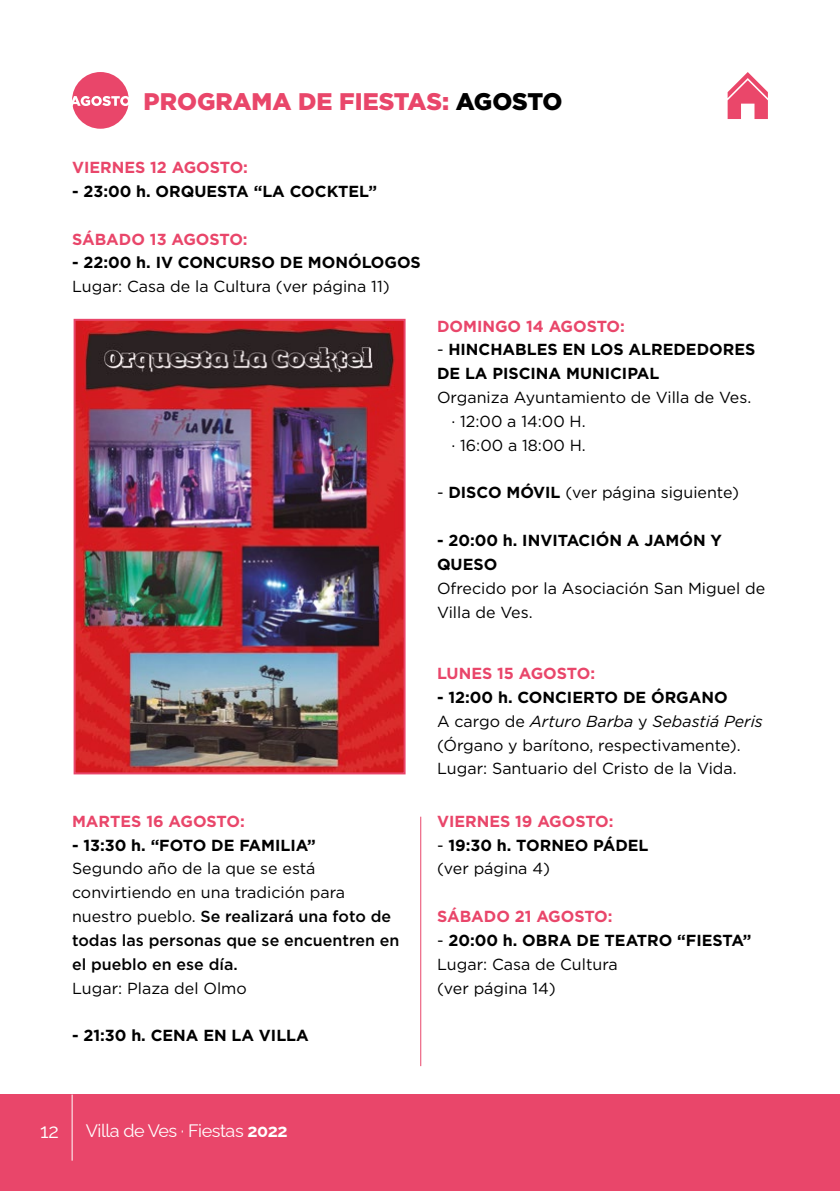
<style>
.page{position:relative;width:840px;height:1191px;background:#fff}
.page>*{position:absolute;margin:0;border:0;box-sizing:border-box;transform-origin:0 0}
.t1{font:900 24px "Gotham";color:#e9466a}
.t2{font:20px "Raleway";color:#fff}
.t3{font:18px "Raleway";letter-spacing:-.025em;color:#fff}
.t4{font:16px/23.8px "Gotham";color:#000}
.t5{font:700 16px/23.8px "Gotham";color:#000}
.t6{font:500 16px/23.8px "Gotham";color:#000}
.t7{font:700 16px "Gotham";color:#e9466a}
.s1{color:#000}
.s2{font-weight:400}
.s3{font-weight:700}
.s4{font-style:italic}
</style>
<div class="page">
<div style="left:0;top:1094px;width:839px;height:97px;background:#e9466a"></div>
<hr style="left:72px;top:1094px;width:1px;height:66px;background:#fff">
<img style="left:77px;top:322px;width:325px;height:449px">
<div style="left:74px;top:319px;width:331px;height:455px;border:2px solid #e9466a"></div>
<div style="left:72px;top:72px;width:57px;height:57px;background:#e9466a;border-radius:50%"></div>
<svg style="left:72px;top:96px;width:57px;height:10px"></svg>
<hr style="left:420px;top:816px;width:1px;height:250px;background:#e9466a">
<svg style="left:727px;top:72px;width:40px;height:47px"></svg>
<h1 class="t1" style="left:143px;top:85px;width:420px">PROGRAMA DE FIESTAS: <span class="s1">AGOSTO</span></h1>
<p class="t7" style="left:72px;top:157px;width:177px">VIERNES 12 AGOSTO:</p>
<p class="t5" style="left:72px;top:179px;width:306px">- 23:00 h. ORQUESTA “LA COCKTEL”</p>
<p class="t7" style="left:72px;top:228px;width:177px">SÁBADO 13 AGOSTO:</p>
<p class="t5" style="left:72px;top:251px;width:350px">- 22:00 h. IV CONCURSO DE MONÓLOGOS</p>
<p class="t4" style="left:72px;top:274px;width:319px">Lugar: Casa de la Cultura (ver página 11)</p>
<p class="t7" style="left:437px;top:315px;width:189px">DOMINGO 14 AGOSTO:</p>
<p class="t5" style="left:437px;top:338px;width:320px"><span class="s2">-</span> HINCHABLES EN LOS ALREDEDORES<br>DE LA PISCINA MUNICIPAL</p>
<p class="t4" style="left:451px;top:385px;width:301px;text-indent:-14px">Organiza Ayuntamiento de Villa de Ves. · 12:00 a 14:00 H.<br>· 16:00 a 18:00 H.</p>
<p class="t4" style="left:437px;top:480px;width:303px">- <span class="s3">DISCO MÓVIL</span> (ver página siguiente)</p>
<p class="t5" style="left:437px;top:528px;width:286px">- 20:00 h. INVITACIÓN A JAMÓN Y<br>QUESO</p>
<p class="t4" style="left:437px;top:576px;width:329px">Ofrecido por la Asociación San Miguel de<br>Villa de Ves.</p>
<p class="t7" style="left:72px;top:810px;width:174px">MARTES 16 AGOSTO:</p>
<p class="t5" style="left:72px;top:833px;width:245px">- 13:30 h. “FOTO DE FAMILIA”</p>
<p class="t6" style="left:72px;top:856px;width:328px"><span class="s2">Segundo año de la que se está convirtiendo en una tradición para nuestro pueblo.</span> Se realizará una foto de todas las personas que se encuentren en el pueblo en ese día.</p>
<p class="t4" style="left:72px;top:975px;width:176px">Lugar: Plaza del Olmo</p>
<p class="t5" style="left:72px;top:1023px;width:238px">- 21:30 h. CENA EN LA VILLA</p>
<p class="t7" style="left:437px;top:663px;width:159px">LUNES 15 AGOSTO:</p>
<p class="t4" style="left:437px;top:685px;width:327px"><span class="s3">- 12:00 h. CONCIERTO DE ÓRGANO<br></span>A cargo de <span class="s4">Arturo Barba</span> y <span class="s4">Sebastiá Peris </span>(Órgano y barítono, respectivamente).<br>Lugar: Santuario del Cristo de la Vida.</p>
<p class="t7" style="left:437px;top:810px;width:178px">VIERNES 19 AGOSTO:</p>
<p class="t5" style="left:437px;top:833px;width:213px"><span class="s2">-</span> 19:30 h. TORNEO PÁDEL <span class="s2">(ver página 4)</span></p>
<p class="t7" style="left:437px;top:905px;width:177px">SÁBADO 21 AGOSTO:</p>
<p class="t4" style="left:437px;top:928px;width:316px">- <span class="s3">20:00 h. OBRA DE TEATRO “FIESTA”<br></span>Lugar: Casa de Cultura<br>(ver página 14)</p>
<p class="t2" style="left:40px;top:1115px;width:20px">12</p>
<p class="t3" style="left:86px;top:1116px;width:203px">Villa de Ves · Fiestas <span class="s3">2022</span></p>
</div>
